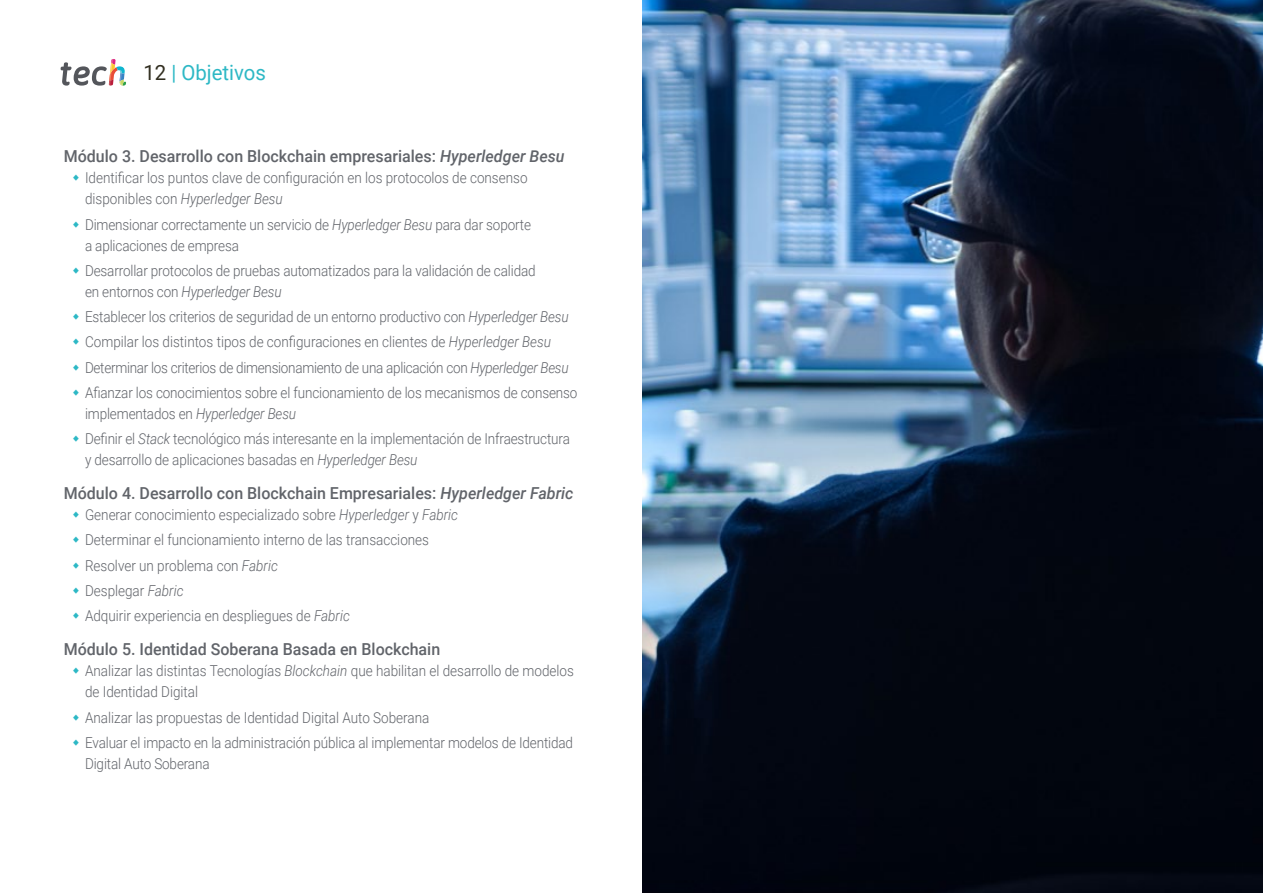
<style>
.page{position:relative;width:1263px;height:893px;background:#fff}
.page>*{position:absolute;margin:0;border:0;box-sizing:border-box;transform-origin:0 0}
.t1{font:21px "Roboto";color:#2db8c5}
.t2{font:500 16.5px "Roboto";color:#61646a}
.t3{font:300 15px/25.2px "Roboto";letter-spacing:-.01em;color:#61646a;scale:.9 1}
.s1{color:#312e20}
.s2{font-style:italic}
</style>
<div class="page">
<svg style="left:61px;top:59px;width:65px;height:27px"></svg>
<img style="left:642px;top:0;width:621px;height:893px">
<h1 class="t1" style="left:144px;top:57px;width:124px"><span class="s1">12</span> | Objetivos</h1>
<p class="t2" style="left:64px;top:145px;width:502px">Módulo 3. Desarrollo con Blockchain empresariales: <span class="s2">Hyperledger Besu</span></p>
<p class="t3" style="left:85px;top:167px;width:493px;line-height:21px">Identificar los puntos clave de configuración en los protocolos de consenso disponibles con <span class="s2">Hyperledger Besu</span></p>
<p class="t3" style="left:85px;top:213px;width:497px;line-height:21px">Dimensionar correctamente un servicio de <span class="s2">Hyperledger Besu</span> para dar soporte a aplicaciones de empresa</p>
<p class="t3" style="left:85px;top:259px;width:502px;line-height:21px">Desarrollar protocolos de pruebas automatizados para la validación de calidad en entornos con <span class="s2">Hyperledger Besu</span></p>
<p class="t3" style="left:85px;top:304px;width:549px">Establecer los criterios de seguridad de un entorno productivo con <span class="s2">Hyperledger Besu </span>Compilar los distintos tipos de configuraciones en clientes de <span class="s2">Hyperledger Besu </span>Determinar los criterios de dimensionamiento de una aplicación con <span class="s2">Hyperledger Besu </span>Afianzar los conocimientos sobre el funcionamiento de los mecanismos de consenso</p>
<p class="t3" style="left:85px;top:400px;width:540px">implementados en <span class="s2">Hyperledger Besu<br></span>Definir el <span class="s2">Stack</span> tecnológico más interesante en la implementación de Infraestructura</p>
<p class="t3" style="left:85px;top:446px;width:371px">y desarrollo de aplicaciones basadas en <span class="s2">Hyperledger Besu</span></p>
<p class="t2" style="left:64px;top:482px;width:511px">Módulo 4. Desarrollo con Blockchain Empresariales: <span class="s2">Hyperledger Fabric</span></p>
<p class="t3" style="left:85px;top:502px;width:416px">Generar conocimiento especializado sobre <span class="s2">Hyperledger</span> y <span class="s2">Fabric </span>Determinar el funcionamiento interno de las transacciones Resolver un problema con <span class="s2">Fabric<br></span>Desplegar <span class="s2">Fabric<br></span>Adquirir experiencia en despliegues de <span class="s2">Fabric</span></p>
<p class="t2" style="left:64px;top:638px;width:378px">Módulo 5. Identidad Soberana Basada en Blockchain</p>
<p class="t3" style="left:85px;top:660px;width:545px;line-height:21px">Analizar las distintas Tecnologías <span class="s2">Blockchain</span> que habilitan el desarrollo de modelos de Identidad Digital</p>
<p class="t3" style="left:85px;top:704px;width:544px">Analizar las propuestas de Identidad Digital Auto Soberana<br>Evaluar el impacto en la administración pública al implementar modelos de Identidad</p>
<p class="t3" style="left:85px;top:750px;width:140px">Digital Auto Soberana</p>
</div>
